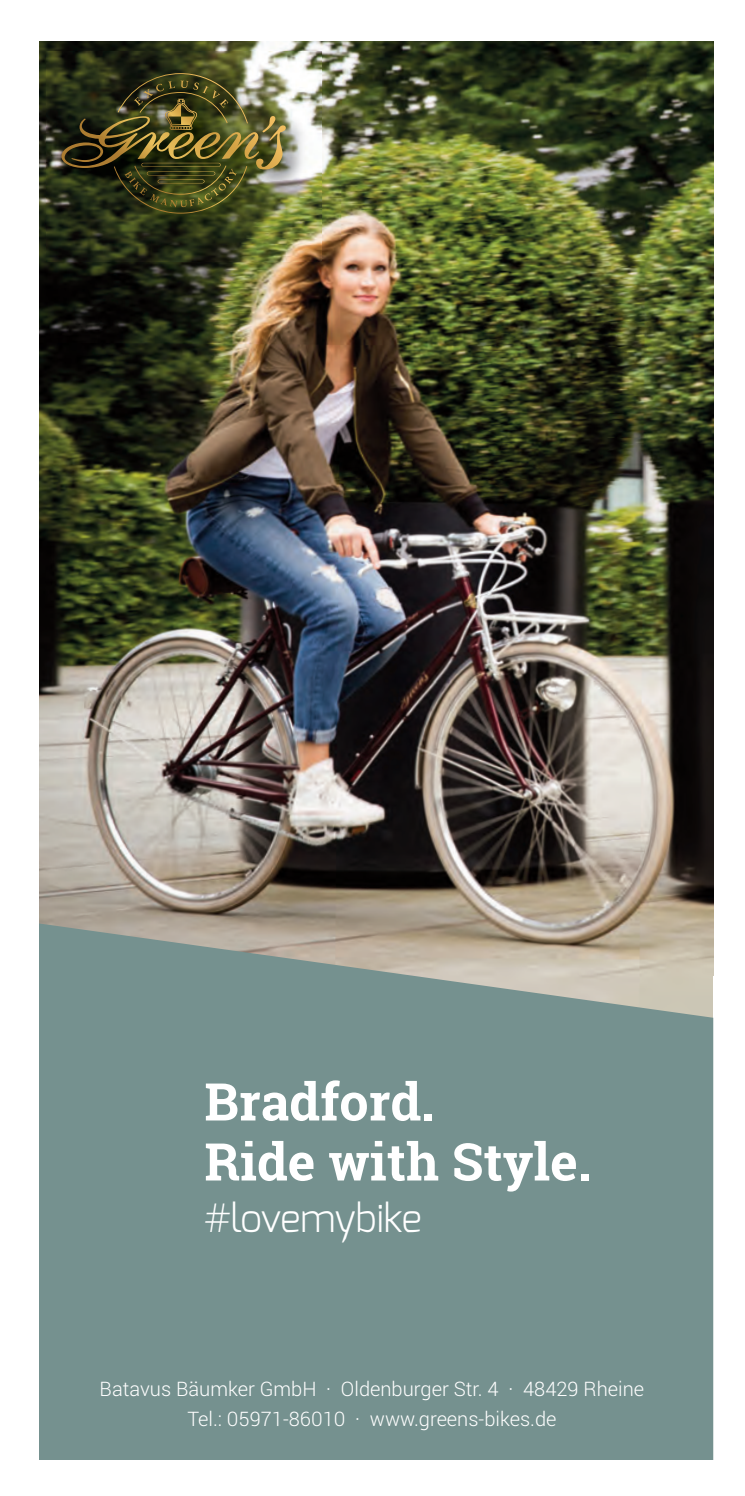
<style>
.page{position:relative;width:745px;height:1496px;background:#fff}
.page>*{position:absolute;margin:0;border:0;box-sizing:border-box;transform-origin:0 0}
.t1{font:700 52px/60px "Roboto Slab";color:#fff}
.t2{font:300 39px "Exo";letter-spacing:-.025em;color:#fff}
.t3{font:300 20px/30px "Roboto";color:#fff;text-align:center}
</style>
<div class="page">
<img style="left:39px;top:42px;width:673px;height:879px">
<svg style="left:39px;top:921px;width:673px;height:538px;background:#7b9390"></svg>
<img style="left:46px;top:52px;width:275px;height:210px">
<img style="left:39px;top:41px;width:246px;height:173px">
<h1 class="t1" style="left:204px;top:1072px;width:388px">Bradford.<br>Ride with Style.</h1>
<h2 class="t2" style="left:204px;top:1193px;width:219px">#lovemybike</h2>
<p class="t3" style="left:100px;top:1374px;width:545px">Batavus Bäumker GmbH · Oldenburger Str. 4 · 48429 Rheine<br>Tel.: 05971-86010 · www.greens-bikes.de</p>
</div>
